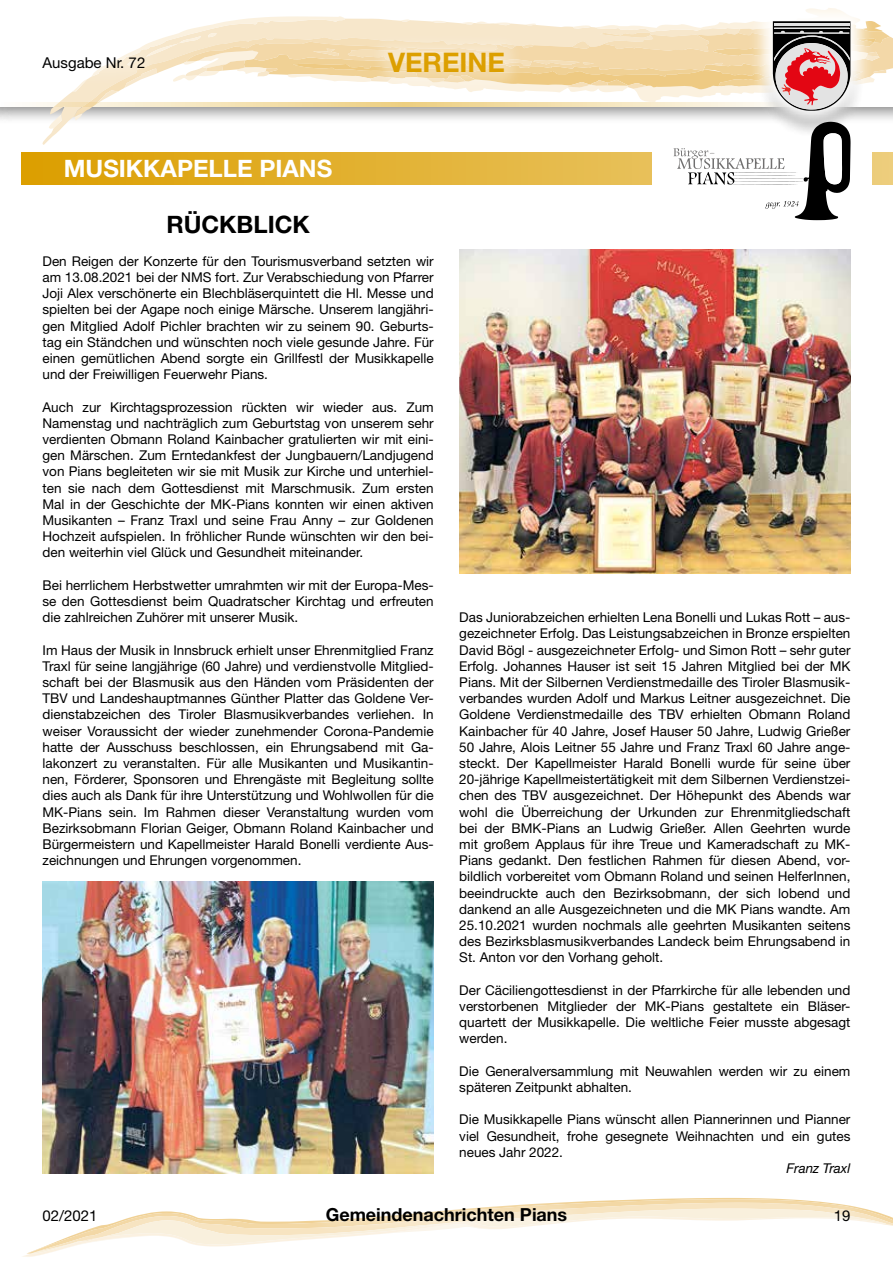
<style>
.page{position:relative;width:893px;height:1263px;background:#fff}
.page>*{position:absolute;margin:0;border:0;box-sizing:border-box;transform-origin:0 0}
.t1{font:700 27px "Helvetica Neue LT Std";color:#dc9f00}
.t2{font:700 24px "Helvetica Neue LT Std";color:#fff}
.t3{font:700 24px "Helvetica Neue LT Std";color:#000}
.t4{font:700 18px "Helvetica Neue LT Std";color:#000}
.t5{font:15px "Helvetica Neue LT Std";color:#000}
.t6{font:13.5px/16.2px "Helvetica Neue LT Std";color:#000;text-align:justify}
.t7{font:italic 13.5px "Helvetica Neue LT Std";color:#000}
</style>
<div class="page">
<svg style="left:22px;top:1210px;width:871px;height:47px"></svg>
<svg style="left:40px;top:91px;width:33px;height:54px"></svg>
<svg style="left:49px;top:114px;width:13px;height:15px"></svg>
<svg style="left:32px;top:102px;width:41px;height:4px"></svg>
<div style="left:24px;top:1188px;width:845px;height:52px;background:#fff;opacity:.4"></div>
<div style="left:21px;top:152px;width:872px;height:33px;background:#dc9f00"></div>
<svg style="left:73px;top:8px;width:820px;height:212px"></svg>
<img style="left:43px;top:881px;width:391px;height:292px">
<img style="left:459px;top:249px;width:391px;height:324px">
<p class="t5" style="left:43px;top:54px;width:104px">Ausgabe Nr. 72</p>
<h1 class="t1" style="left:388px;top:46px;width:118px">VEREINE</h1>
<h2 class="t2" style="left:64px;top:154px;width:270px">MUSIKKAPELLE PIANS</h2>
<h2 class="t3" style="left:166px;top:210px;width:145px">RÜCKBLICK</h2>
<p class="t6" style="left:43px;top:253px;width:393px">Den Reigen der Konzerte für den Tourismusverband setzten wir am 13.08.2021 bei der NMS fort. Zur Verabschiedung von Pfarrer Joji Alex verschönerte ein Blechbläserquintett die Hl. Messe und spielten bei der Agape noch einige Märsche. Unserem langjähri&shy;gen Mitglied Adolf Pichler brachten wir zu seinem 90. Geburts&shy;tag ein Ständchen und wünschten noch viele gesunde Jahre. Für einen gemütlichen Abend sorgte ein Grillfestl der Musikkapelle und der Freiwilligen Feuerwehr Pians.</p>
<p class="t6" style="left:43px;top:398px;width:393px">Auch zur Kirchtagsprozession rückten wir wieder aus. Zum Namenstag und nachträglich zum Geburtstag von unserem sehr verdienten Obmann Roland Kainbacher gratulierten wir mit eini&shy;gen Märschen. Zum Erntedankfest der Jungbauern/Landjugend von Pians begleiteten wir sie mit Musik zur Kirche und unterhiel&shy;ten sie nach dem Gottesdienst mit Marschmusik. Zum ersten Mal in der Geschichte der MK-Pians konnten wir einen aktiven Musikanten – Franz Traxl und seine Frau Anny – zur Goldenen Hochzeit aufspielen. In fröhlicher Runde wünschten wir den bei&shy;den weiterhin viel Glück und Gesundheit miteinander.</p>
<p class="t6" style="left:43px;top:577px;width:393px">Bei herrlichem Herbstwetter umrahmten wir mit der Europa-Mes&shy;se den Gottesdienst beim Quadratscher Kirchtag und erfreuten die zahlreichen Zuhörer mit unserer Musik.</p>
<p class="t6" style="left:43px;top:641px;width:393px">Im Haus der Musik in Innsbruck erhielt unser Ehrenmitglied Franz Traxl für seine langjährige (60 Jahre) und verdienstvolle Mitglied&shy;schaft bei der Blasmusik aus den Händen vom Präsidenten der TBV und Landeshauptmannes Günther Platter das Goldene Ver&shy;dienstabzeichen des Tiroler Blasmusikverbandes verliehen. In weiser Voraussicht der wieder zunehmender Corona-Pandemie hatte der Ausschuss beschlossen, ein Ehrungsabend mit Ga&shy;lakonzert zu veranstalten. Für alle Musikanten und Musikantin&shy;nen, Förderer, Sponsoren und Ehrengäste mit Begleitung sollte dies auch als Dank für ihre Unterstützung und Wohlwollen für die MK-Pians sein. Im Rahmen dieser Veranstaltung wurden vom Bezirksobmann Florian Geiger, Obmann Roland Kainbacher und Bürgermeistern und Kapellmeister Harald Bonelli verdiente Aus&shy;zeichnungen und Ehrungen vorgenommen.</p>
<p class="t6" style="left:459px;top:609px;width:393px">Das Juniorabzeichen erhielten Lena Bonelli und Lukas Rott – aus&shy;gezeichneter Erfolg. Das Leistungsabzeichen in Bronze erspielten David Bögl - ausgezeichneter Erfolg- und Simon Rott – sehr guter Erfolg. Johannes Hauser ist seit 15 Jahren Mitglied bei der MK Pians. Mit der Silbernen Verdienstmedaille des Tiroler Blasmusik&shy;verbandes wurden Adolf und Markus Leitner ausgezeichnet. Die Goldene Verdienstmedaille des TBV erhielten Obmann Roland Kainbacher für 40 Jahre, Josef Hauser 50 Jahre, Ludwig Grießer 50 Jahre, Alois Leitner 55 Jahre und Franz Traxl 60 Jahre ange&shy;steckt. Der Kapellmeister Harald Bonelli wurde für seine über 20-jährige Kapellmeistertätigkeit mit dem Silbernen Verdienstzei&shy;chen des TBV ausgezeichnet. Der Höhepunkt des Abends war wohl die Überreichung der Urkunden zur Ehrenmitgliedschaft bei der BMK-Pians an Ludwig Grießer. Allen Geehrten wurde mit großem Applaus für ihre Treue und Kameradschaft zu MK-Pians gedankt. Den festlichen Rahmen für diesen Abend, vor&shy;bildlich vorbereitet vom Obmann Roland und seinen HelferInnen, beeindruckte auch den Bezirksobmann, der sich lobend und dankend an alle Ausgezeichneten und die MK Pians wandte. Am 25.10.2021 wurden nochmals alle geehrten Musikanten seitens des Bezirksblasmusikverbandes Landeck beim Ehrungsabend in St. Anton vor den Vorhang geholt.</p>
<p class="t6" style="left:459px;top:982px;width:393px">Der Cäciliengottesdienst in der Pfarrkirche für alle lebenden und verstorbenen Mitglieder der MK-Pians gestaltete ein Bläser&shy;quartett der Musikkapelle. Die weltliche Feier musste abgesagt werden.</p>
<p class="t6" style="left:459px;top:1063px;width:393px">Die Generalversammlung mit Neuwahlen werden wir zu einem späteren Zeitpunkt abhalten.</p>
<p class="t6" style="left:459px;top:1111px;width:393px">Die Musikkapelle Pians wünscht allen Piannerinnen und Pianner viel Gesundheit, frohe gesegnete Weihnachten und ein gutes neues Jahr 2022.</p>
<p class="t7" style="left:786px;top:1160px;width:66px">Franz Traxl</p>
<p class="t5" style="left:43px;top:1206px;width:57px">02/2021</p>
<h3 class="t4" style="left:326px;top:1203px;width:243px">Gemeindenachrichten Pians</h3>
<p class="t5" style="left:834px;top:1206px;width:18px">19</p>
</div>
